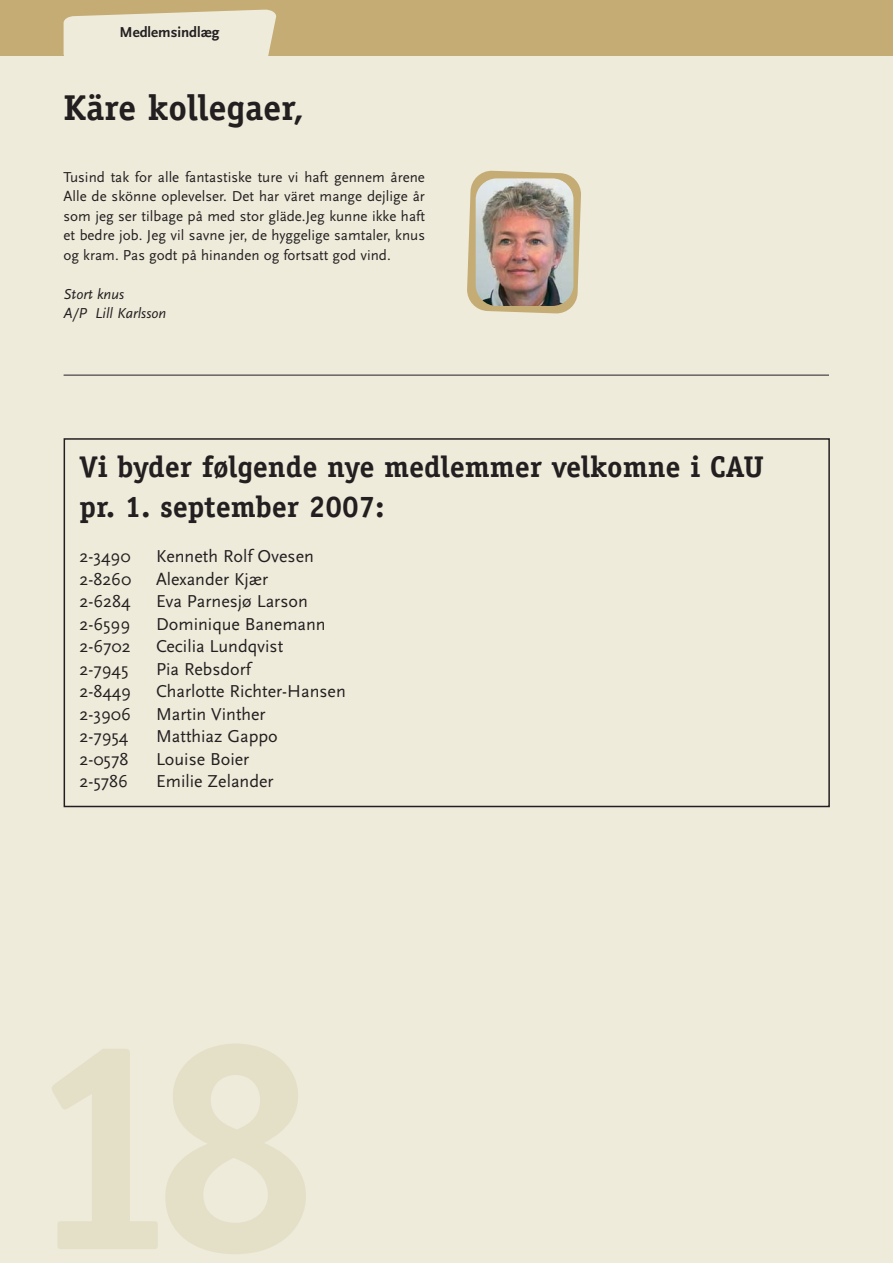
<style>
.page{position:relative;width:893px;height:1263px;background:#fff}
.page>*{position:absolute;margin:0;border:0;box-sizing:border-box;transform-origin:0 0}
.t1{font:700 36px "Officina Serif";color:#231f20}
.t2{font:700 30px/40.3px "Officina Serif";color:#231f20}
.t3{font:18px "Scala Sans";color:#231f20}
.t4{font:15px/19.5px "Scala Sans";color:#231f20;text-align:justify}
.t5{font:italic 15px/19.5px "Scala Sans";color:#231f20}
.t6{font:700 15px "Scala Sans";color:#231f20}
</style>
<div class="page">
<div style="left:0;top:1px;width:893px;height:1262px;background:#eeebdb"></div>
<div style="left:0;top:1px;width:893px;height:55px;background:#c4ac74"></div>
<svg style="left:64px;top:10px;width:212px;height:46px;background:#eae6d2"></svg>
<svg style="left:467px;top:170px;width:114px;height:144px"></svg>
<img style="left:476px;top:178px;width:97px;height:128px;border-radius:21px">
<hr style="left:64px;top:375px;width:765px;height:1px;background:#231f20">
<div style="left:64px;top:438px;width:766px;height:369px;border:2px solid #231f20"></div>
<p class="t6" style="left:119px;top:26px;width:102px">Medlemsindlæg</p>
<h1 class="t1" style="left:64px;top:94px;width:242px">Käre kollegaer,</h1>
<p class="t4" style="left:64px;top:169px;width:363px">Tusind tak for alle fantastiske ture vi haft gennem årene Alle de skönne oplevelser. Det har väret mange dejlige år som jeg ser tilbage på med stor gläde.Jeg kunne ikke haft et bedre job. Jeg vil savne jer, de hyggelige samtaler, knus og kram. Pas godt på hinanden og fortsatt god vind.</p>
<p class="t5" style="left:64px;top:286px;width:104px">Stort knus<br>A/P Lill Karlsson</p>
<h2 class="t2" style="left:80px;top:449px;width:686px">Vi byder følgende nye medlemmer velkomne i CAU pr. 1. september 2007:</h2>
<p class="t3" style="left:80px;top:549px;width:53px">2-3490</p>
<p class="t3" style="left:156px;top:549px;width:159px">Kenneth Rolf Ovesen</p>
<p class="t3" style="left:80px;top:572px;width:53px">2-8260</p>
<p class="t3" style="left:156px;top:572px;width:114px">Alexander Kjær</p>
<p class="t3" style="left:80px;top:594px;width:52px">2-6284</p>
<p class="t3" style="left:156px;top:594px;width:153px">Eva Parnesjø Larson</p>
<p class="t3" style="left:80px;top:617px;width:52px">2-6599</p>
<p class="t3" style="left:156px;top:617px;width:171px">Dominique Banemann</p>
<p class="t3" style="left:80px;top:639px;width:53px">2-6702</p>
<p class="t3" style="left:156px;top:639px;width:129px">Cecilia Lundqvist</p>
<p class="t3" style="left:80px;top:662px;width:50px">2-7945</p>
<p class="t3" style="left:156px;top:662px;width:96px">Pia Rebsdorf</p>
<p class="t3" style="left:80px;top:684px;width:53px">2-8449</p>
<p class="t3" style="left:156px;top:684px;width:191px">Charlotte Richter-Hansen</p>
<p class="t3" style="left:80px;top:707px;width:53px">2-3906</p>
<p class="t3" style="left:156px;top:707px;width:111px">Martin Vinther</p>
<p class="t3" style="left:80px;top:729px;width:50px">2-7954</p>
<p class="t3" style="left:156px;top:729px;width:123px">Matthiaz Gappo</p>
<p class="t3" style="left:80px;top:752px;width:50px">2-0578</p>
<p class="t3" style="left:156px;top:752px;width:95px">Louise Boier</p>
<p class="t3" style="left:80px;top:774px;width:50px">2-5786</p>
<p class="t3" style="left:156px;top:774px;width:119px">Emilie Zelander</p>
</div>
